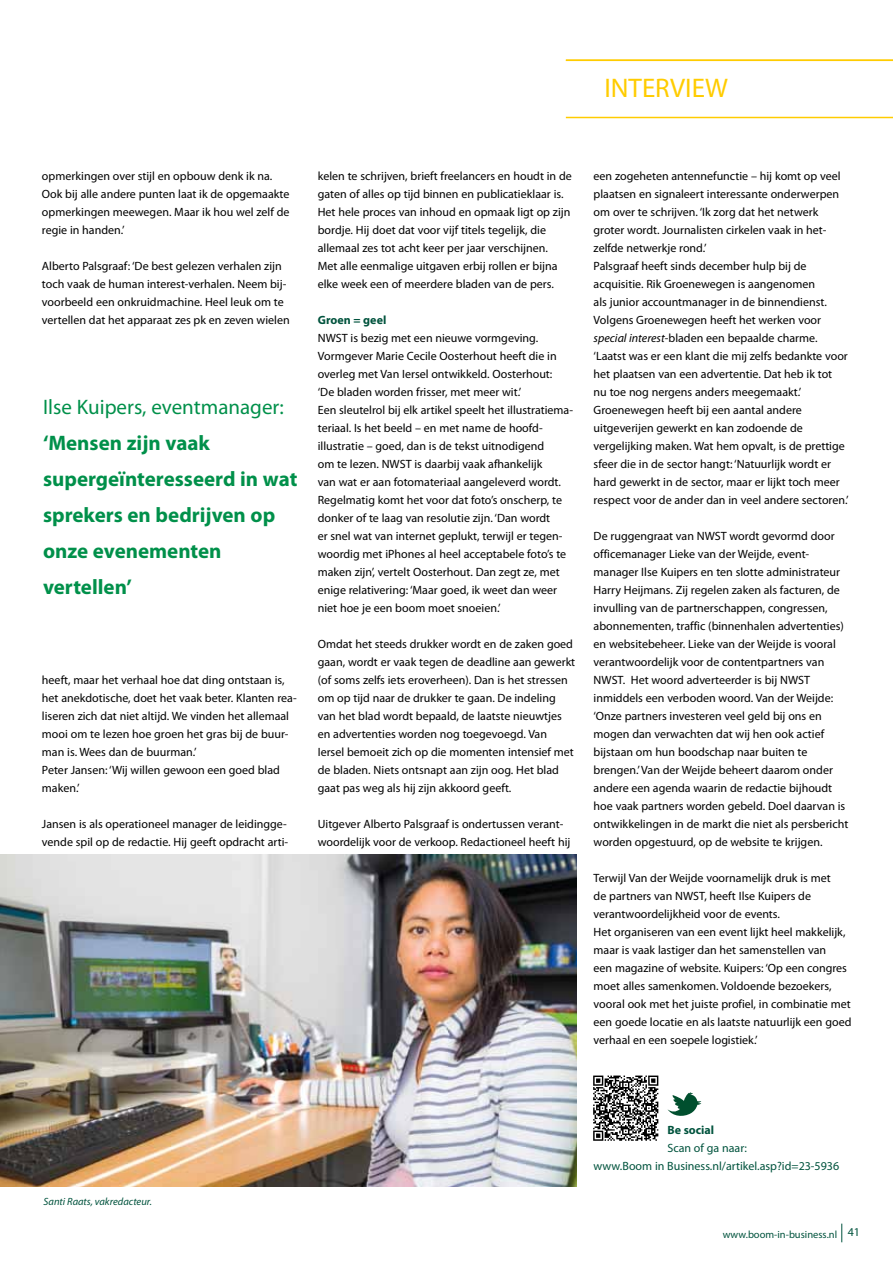
<style>
.page{position:relative;width:893px;height:1263px;background:#fff}
.page>*{position:absolute;margin:0;border:0;box-sizing:border-box;transform-origin:0 0}
.t1{font:27px "Myriad Pro";color:#fc0}
.t2{font:700 21px/36px "Myriad Pro";color:#00904a}
.t3{font:21px "Myriad Pro";color:#00904a}
.t4{font:12px/18px "Myriad Pro";color:#000}
.t5{font:12px/18px "Myriad Pro";color:#00533d}
.t6{font:700 12px "Myriad Pro";color:#00533d}
.t7{font:10.5px "Myriad Pro";color:#00533d}
.t8{font:italic 10.5px "Myriad Pro";color:#00533d}
.s1{font-style:italic}
</style>
<div class="page">
<svg style="left:841px;top:1223px;width:1px;height:19px"></svg>
<hr style="left:566px;top:117px;width:327px;height:1px;background:#fc0">
<hr style="left:566px;top:60px;width:327px;height:1px;background:#fc0">
<img style="left:0;top:855px;width:577px;height:331px">
<svg style="left:593px;top:1075px;width:65px;height:66px"></svg>
<svg style="left:667px;top:1092px;width:34px;height:24px"></svg>
<h1 class="t1" style="left:604px;top:71px;width:125px">INTERVIEW</h1>
<p class="t4" style="left:42px;top:167px;width:249px">opmerkingen over stijl en opbouw denk ik na.<br>Ook bij alle andere punten laat ik de opgemaakte opmerkingen meewegen. Maar ik hou wel zelf de regie in handen.’</p>
<p class="t4" style="left:42px;top:257px;width:249px">Alberto Palsgraaf: ‘De best gelezen verhalen zijn toch vaak de human interest-verhalen. Neem bij&shy;voorbeeld een onkruidmachine. Heel leuk om te vertellen dat het apparaat zes pk en zeven wielen</p>
<h2 class="t3" style="left:43px;top:394px;width:242px">Ilse Kuipers, eventmanager:</h2>
<h2 class="t2" style="left:43px;top:424px;width:256px">‘Mensen zijn vaak supergeïnteresseerd in wat sprekers en bedrijven op onze evenementen vertellen’</h2>
<p class="t4" style="left:42px;top:671px;width:256px">heeft, maar het verhaal hoe dat ding ontstaan is, het anekdotische, doet het vaak beter. Klanten rea&shy;liseren zich dat niet altijd. We vinden het allemaal mooi om te lezen hoe groen het gras bij de buur&shy;man is. Wees dan de buurman.’<br>Peter Jansen: ‘Wij willen gewoon een goed blad maken.’</p>
<p class="t4" style="left:42px;top:815px;width:248px">Jansen is als operationeel manager de leidingge&shy;vende spil op de redactie. Hij geeft opdracht arti-</p>
<p class="t4" style="left:318px;top:167px;width:256px">kelen te schrijven, brieft freelancers en houdt in de gaten of alles op tijd binnen en publicatieklaar is.<br>Het hele proces van inhoud en opmaak ligt op zijn bordje. Hij doet dat voor vijf titels tegelijk, die allemaal zes tot acht keer per jaar verschijnen.<br>Met alle eenmalige uitgaven erbij rollen er bijna elke week een of meerdere bladen van de pers.</p>
<p class="t6" style="left:318px;top:312px;width:70px">Groen = geel</p>
<p class="t4" style="left:318px;top:329px;width:257px">NWST is bezig met een nieuwe vormgeving.<br>Vormgever Marie Cecile Oosterhout heeft die in overleg met Van Iersel ontwikkeld. Oosterhout:<br>‘De bladen worden frisser, met meer wit.’<br>Een sleutelrol bij elk artikel speelt het illustratiema&shy;teriaal. Is het beeld – en met name de hoofd&shy;illustratie – goed, dan is de tekst uitnodigend<br>om te lezen. NWST is daarbij vaak afhankelijk<br>van wat er aan fotomateriaal aangeleverd wordt.<br>Regelmatig komt het voor dat foto’s onscherp, te donker of te laag van resolutie zijn. ‘Dan wordt<br>er snel wat van internet geplukt, terwijl er tegen&shy;woordig met iPhones al heel acceptabele foto’s te maken zijn’, vertelt Oosterhout. Dan zegt ze, met enige relativering: ‘Maar goed, ik weet dan weer niet hoe je een boom moet snoeien.’</p>
<p class="t4" style="left:318px;top:635px;width:259px">Omdat het steeds drukker wordt en de zaken goed gaan, wordt er vaak tegen de deadline aan gewerkt (of soms zelfs iets eroverheen). Dan is het stressen om op tijd naar de drukker te gaan. De indeling van het blad wordt bepaald, de laatste nieuwtjes en advertenties worden nog toegevoegd. Van Iersel bemoeit zich op die momenten intensief met de bladen. Niets ontsnapt aan zijn oog. Het blad gaat pas weg als hij zijn akkoord geeft.</p>
<p class="t4" style="left:318px;top:815px;width:254px">Uitgever Alberto Palsgraaf is ondertussen verant&shy;woordelijk voor de verkoop. Redactioneel heeft hij</p>
<p class="t4" style="left:594px;top:167px;width:257px">een zogeheten antennefunctie – hij komt op veel plaatsen en signaleert interessante onderwerpen om over te schrijven. ‘Ik zorg dat het netwerk groter wordt. Journalisten cirkelen vaak in het&shy;zelfde netwerkje rond.’<br>Palsgraaf heeft sinds december hulp bij de acquisitie. Rik Groenewegen is aangenomen<br>als junior accountmanager in de binnendienst.<br>Volgens Groenewegen heeft het werken voor <span class="s1">special interest</span>-bladen een bepaalde charme. ‘Laatst was er een klant die mij zelfs bedankte voor het plaatsen van een advertentie. Dat heb ik tot<br>nu toe nog nergens anders meegemaakt.’ Groenewegen heeft bij een aantal andere uitgeverijen gewerkt en kan zodoende de vergelijking maken. Wat hem opvalt, is de prettige sfeer die in de sector hangt: ‘Natuurlijk wordt er hard gewerkt in de sector, maar er lijkt toch meer respect voor de ander dan in veel andere sectoren.’</p>
<p class="t4" style="left:594px;top:527px;width:256px">De ruggengraat van NWST wordt gevormd door officemanager Lieke van der Weijde, event&shy;manager Ilse Kuipers en ten slotte administrateur Harry Heijmans. Zij regelen zaken als facturen, de invulling van de partnerschappen, congressen, abonnementen, traffic (binnenhalen advertenties) en websitebeheer. Lieke van der Weijde is vooral verantwoordelijk voor de contentpartners van NWST. Het woord adverteerder is bij NWST inmiddels een verboden woord. Van der Weijde: ‘Onze partners investeren veel geld bij ons en mogen dan verwachten dat wij hen ook actief bijstaan om hun boodschap naar buiten te brengen.’ Van der Weijde beheert daarom onder andere een agenda waarin de redactie bijhoudt hoe vaak partners worden gebeld. Doel daarvan is ontwikkelingen in de markt die niet als persbericht worden opgestuurd, op de website te krijgen.</p>
<p class="t4" style="left:594px;top:869px;width:259px">Terwijl Van der Weijde voornamelijk druk is met<br>de partners van NWST, heeft Ilse Kuipers de verantwoordelijkheid voor de events.<br>Het organiseren van een event lijkt heel makkelijk, maar is vaak lastiger dan het samenstellen van<br>een magazine of website. Kuipers: ‘Op een congres moet alles samenkomen. Voldoende bezoekers, vooral ook met het juiste profiel, in combinatie met een goede locatie en als laatste natuurlijk een goed verhaal en een soepele logistiek.’</p>
<p class="t8" style="left:44px;top:1195px;width:110px">Santi Raats, vakredacteur.</p>
<p class="t6" style="left:667px;top:1122px;width:48px">Be social</p>
<p class="t5" style="left:594px;top:1139px;width:247px;text-indent:74px">Scan of ga naar:<br>www.Boom in Business.nl/artikel.asp?id=23-5936</p>
<p class="t7" style="left:723px;top:1228px;width:139px">www.boom-in-business.nl <sup>41</sup></p>
</div>
